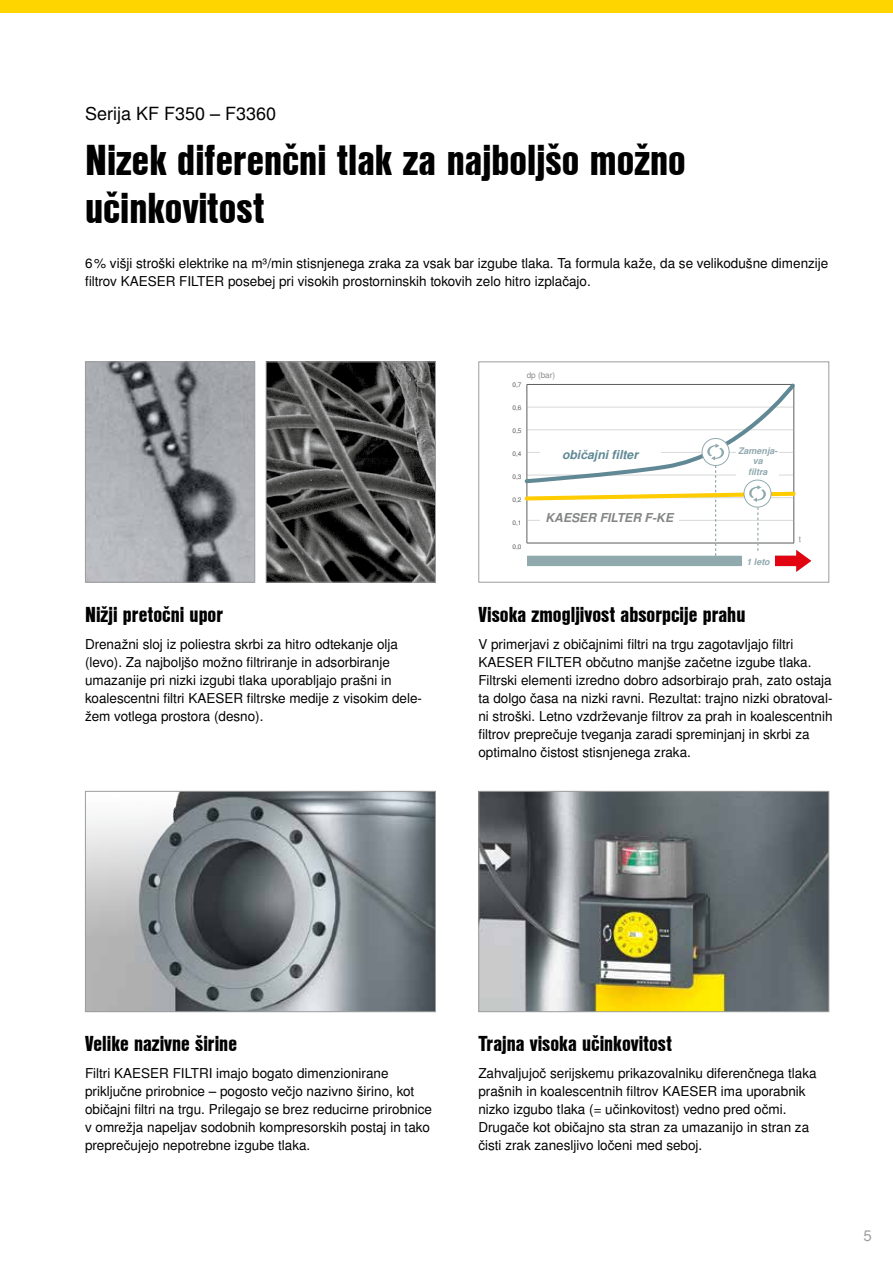
<style>
.page{position:relative;width:893px;height:1263px;background:#fff}
.page>*{position:absolute;margin:0;border:0;box-sizing:border-box;transform-origin:0 0}
.t1{font:42px/48px "Nimbus San L Bla Con";color:#000}
.t2{font:21px "Nimbus San L Bla Con";color:#000}
.t3{font:18px "Nimbus San L";color:#000}
.t4{font:15px "Nimbus San L";color:#9c9d9d}
.t5{font:13.5px/18px "Nimbus San L";color:#000}
.t6{font:italic 700 12.3px "Nimbus San L";color:#858686}
.t7{font:italic 700 12.3px "Nimbus San L";color:#608995}
.t8{font:italic 700 9px/10.8px "Nimbus San L";color:#90a9ad;text-align:center}
.t9{font:8.1px "Nimbus San L";color:#898b8b}
.t10{font:6.45px "Nimbus San L";color:#5d5d5d}
</style>
<div class="page">
<img style="left:87px;top:793px;width:347px;height:217px">
<div style="left:85px;top:791px;width:351px;height:221px;border:1px solid #9c9d9d"></div>
<img style="left:480px;top:793px;width:347px;height:217px">
<div style="left:478px;top:791px;width:351px;height:221px;border:1px solid #9c9d9d"></div>
<img style="left:87px;top:363px;width:166px;height:218px">
<div style="left:85px;top:361px;width:170px;height:222px;border:1px solid #9c9d9d"></div>
<svg style="left:524px;top:383px;width:287px;height:189px"></svg>
<div style="left:540px;top:509px;width:139px;height:17px;background:#fff"></div>
<div style="left:540px;top:446px;width:120px;height:16px;background:#fff"></div>
<div style="left:736px;top:445px;width:43px;height:32px;background:#fff"></div>
<div style="left:742px;top:552px;width:32px;height:19px;background:#fff"></div>
<div style="left:478px;top:361px;width:351px;height:222px;border:1px solid #9c9d9d"></div>
<div style="left:0;top:0;width:893px;height:13px;background:#ffd500"></div>
<img style="left:268px;top:363px;width:166px;height:218px">
<div style="left:266px;top:361px;width:170px;height:222px;border:1px solid #9c9d9d"></div>
<h3 class="t3" style="left:85px;top:103px;width:193px">Serija KF F350 – F3360</h3>
<h1 class="t1" style="left:85px;top:135px;width:602px">Nizek diferenčni tlak za najboljšo možno učinkovitost</h1>
<p class="t5" style="left:85px;top:255px;width:745px">6% višji stroški elektrike na m³/min stisnjenega zraka za vsak bar izgube tlaka. Ta formula kaže, da se velikodušne dimenzije filtrov KAESER FILTER posebej pri visokih prostorninskih tokovih zelo hitro izplačajo.</p>
<h2 class="t2" style="left:85px;top:599px;width:139px">Nižji pretočni upor</h2>
<p class="t5" style="left:85px;top:636px;width:339px">Drenažni sloj iz poliestra skrbi za hitro odtekanje olja (levo). Za najboljšo možno filtriranje in adsorbiranje umazanije pri nizki izgubi tlaka uporabljajo prašni in koalescentni filtri KAESER filtrske medije z visokim dele&shy;žem votlega prostora (desno).</p>
<p class="t9" style="left:527px;top:370px;width:30px">dp (bar)</p>
<p class="t10" style="left:512px;top:381px;width:11px">0,7</p>
<p class="t10" style="left:512px;top:404px;width:11px">0,6</p>
<p class="t10" style="left:512px;top:427px;width:11px">0,5</p>
<p class="t10" style="left:512px;top:450px;width:11px">0,4</p>
<p class="t10" style="left:512px;top:473px;width:11px">0,3</p>
<p class="t10" style="left:512px;top:496px;width:11px">0,2</p>
<p class="t10" style="left:512px;top:519px;width:11px">0,1</p>
<p class="t10" style="left:512px;top:542px;width:11px">0,0</p>
<p class="t7" style="left:562px;top:447px;width:78px">običajni filter</p>
<p class="t8" style="left:738px;top:445px;width:41px">Zamenja&shy;va<br>filtra</p>
<p class="t6" style="left:545px;top:511px;width:129px">KAESER FILTER F-KE</p>
<p class="t8" style="left:746px;top:557px;width:25px">1 leto</p>
<p class="t9" style="left:799px;top:535px;width:4px">t</p>
<h2 class="t2" style="left:478px;top:599px;width:268px">Visoka zmogljivost absorpcije prahu</h2>
<p class="t5" style="left:478px;top:636px;width:356px">V primerjavi z običajnimi filtri na trgu zagotavljajo filtri KAESER FILTER občutno manjše začetne izgube tlaka.<br>Filtrski elementi izredno dobro adsorbirajo prah, zato ostaja ta dolgo časa na nizki ravni. Rezultat: trajno nizki obratoval&shy;ni stroški. Letno vzdrževanje filtrov za prah in koalescentnih filtrov preprečuje tveganja zaradi spreminjanj in skrbi za optimalno čistost stisnjenega zraka.</p>
<h2 class="t2" style="left:85px;top:1028px;width:154px">Velike nazivne širine</h2>
<p class="t5" style="left:85px;top:1065px;width:348px">Filtri KAESER FILTRI imajo bogato dimenzionirane priključne prirobnice – pogosto večjo nazivno širino, kot običajni filtri na trgu. Prilegajo se brez reducirne prirobnice v omrežja napeljav sodobnih kompresorskih postaj in tako preprečujejo nepotrebne izgube tlaka.</p>
<h2 class="t2" style="left:478px;top:1028px;width:195px">Trajna visoka učinkovitost</h2>
<p class="t5" style="left:478px;top:1065px;width:340px">Zahvaljujoč serijskemu prikazovalniku diferenčnega tlaka prašnih in koalescentnih filtrov KAESER ima uporabnik nizko izgubo tlaka (= učinkovitost) vedno pred očmi.<br>Drugače kot običajno sta stran za umazanijo in stran za čisti zrak zanesljivo ločeni med seboj.</p>
<p class="t4" style="left:863px;top:1226px;width:10px">5</p>
</div>
